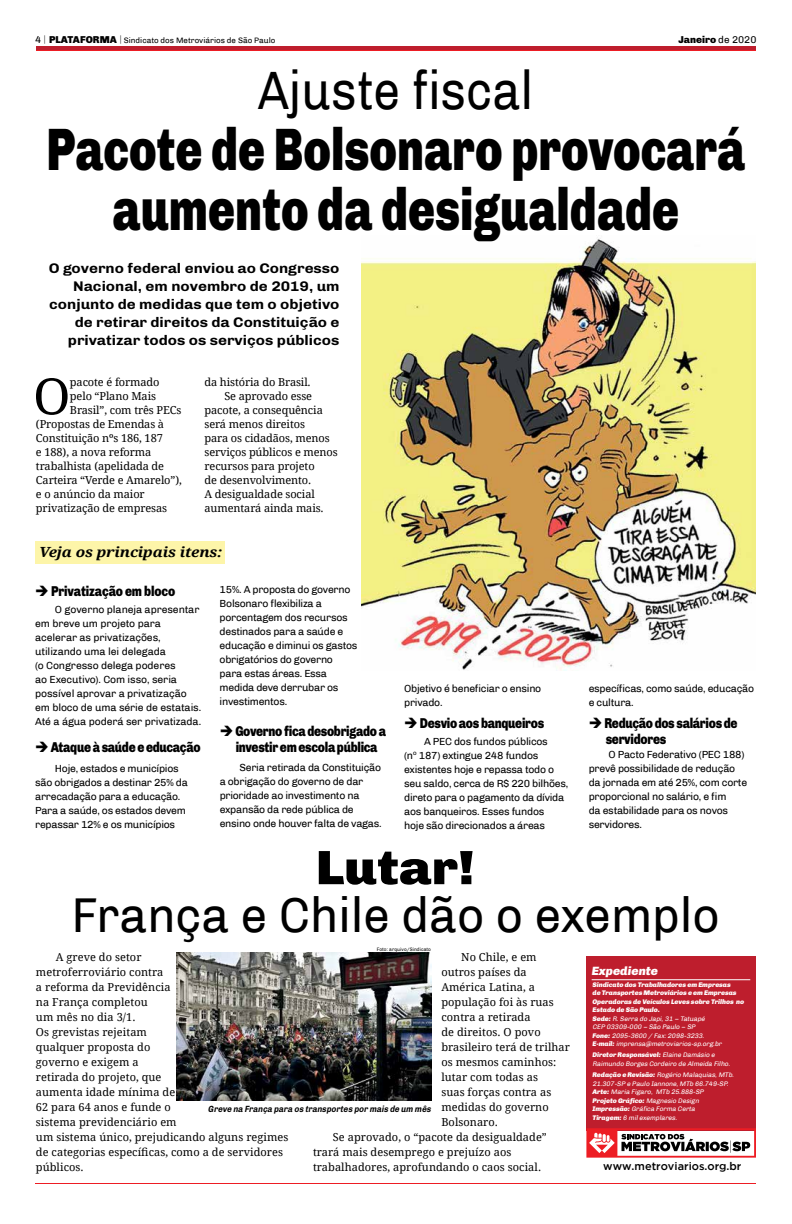
<style>
.page{position:relative;width:792px;height:1224px;background:#fff}
.page>*{position:absolute;margin:0;border:0;box-sizing:border-box;transform-origin:0 0}
.t1{font:900 60px/60px "Chivo";color:#000;text-align:center;scale:.75 1}
.t2{font:55.2px "Chivo";color:#000;scale:.87 1}
.t3{font:50.2px "Droid Serif";color:#000}
.t4{font:50px "Chivo";color:#000;scale:.95 1}
.t5{font:900 48.3px "Chivo";color:#000;scale:1.09 1}
.t6{font:900 14.3px/16px "Chivo";letter-spacing:-.025em;color:#000;text-align:center;scale:.82 1}
.t7{font:700 14px/18px "Chivo";color:#000;text-align:right;scale:1.1 1}
.t8{font:italic 700 14px "Droid Serif";letter-spacing:-.01em;color:#000;scale:1.1 1}
.t9{font:italic 900 12px "Chivo";color:#fff}
.t10{font:11px/15px "Droid Serif";letter-spacing:.005em;color:#000}
.t11{font:500 11px "Gotham";color:#000}
.t12{font:10.5px/14px "Chivo";letter-spacing:-.025em;color:#000}
.t13{font:900 10px "Chivo";color:#000}
.t14{font:italic 700 9px "Chivo";color:#000;scale:.9 1}
.t15{font:8px "Chivo";color:#000}
.t16{font:italic 6.7px/8.5px "Chivo";color:#fff}
.t17{font:italic 900 6.7px/8.5px "Chivo";letter-spacing:-.01em;color:#fff}
.t18{font:5px "Chivo";letter-spacing:.015em;color:#000;scale:.95 1}
.s1{font-size:10px}
.s2{font-family:"Exo";font-weight:200;font-size:10px}
.s3{font-weight:900;font-size:10px}
.s4{font-weight:400}
.s5{font-style:normal}
.s6{font-weight:900}
</style>
<div class="page">
<hr style="left:36px;top:46px;width:720px;height:4px;background:#be1e2d">
<hr style="left:36px;top:50px;width:720px;height:1px;background:#ed1d24">
<hr style="left:36px;top:1183px;width:720px;height:1px;background:#ed1d24">
<img style="left:361px;top:238px;width:394px;height:433px">
<div style="left:35px;top:541px;width:190px;height:23px;background:#fdf5a9"></div>
<div style="left:586px;top:956px;width:170px;height:175px;background:#be1e2d"></div>
<hr style="left:592px;top:979px;width:158px;height:1px;background:#fff">
<svg style="left:586px;top:1128px;width:170px;height:30px"></svg>
<img style="left:177px;top:953px;width:254px;height:148px">
<p class="t15" style="left:35px;top:36px;width:242px"><span class="s1">4</span> <span class="s2">|</span> <span class="s3">PLATAFORMA</span> <span class="s2">|</span> Sindicato dos Metroviários de São Paulo</p>
<p class="t13" style="left:678px;top:34px;width:80px">Janeiro <span class="s4">de 2020</span></p>
<h2 class="t2" style="left:258px;top:58px;width:318px">Ajuste fiscal</h2>
<h1 class="t1" style="left:47px;top:120px;width:933px">Pacote de Bolsonaro provocará aumento da desigualdade</h1>
<h3 class="t7" style="left:49px;top:260px;width:266px">O governo federal enviou ao Congresso Nacional, em novembro de 2019, um conjunto de medidas que tem o objetivo de retirar direitos da Constituição e privatizar todos os serviços públicos</h3>
<h3 class="t3" style="left:33px;top:362px;width:39px">O</h3>
<p class="t10" style="left:70px;top:375px;width:91px">pacote é formado</p>
<p class="t10" style="left:70px;top:389px;width:88px">pelo “Plano Mais</p>
<p class="t10" style="left:70px;top:403px;width:113px">Brasil”, com três PECs</p>
<p class="t10" style="left:36px;top:417px;width:130px">(Propostas de Emendas à</p>
<p class="t10" style="left:36px;top:431px;width:128px">Constituição nºs 186, 187</p>
<p class="t10" style="left:36px;top:445px;width:117px">e 188), a nova reforma</p>
<p class="t10" style="left:36px;top:459px;width:130px">trabalhista (apelidada de</p>
<p class="t10" style="left:36px;top:473px;width:147px">Carteira “Verde e Amarelo”),</p>
<p class="t10" style="left:36px;top:487px;width:110px">e o anúncio da maior</p>
<p class="t10" style="left:36px;top:501px;width:133px">privatização de empresas</p>
<p class="t10" style="left:205px;top:375px;width:108px">da história do Brasil.</p>
<p class="t10" style="left:224px;top:389px;width:89px">Se aprovado esse</p>
<p class="t10" style="left:205px;top:403px;width:120px">pacote, a consequência</p>
<p class="t10" style="left:205px;top:417px;width:102px">será menos direitos</p>
<p class="t10" style="left:205px;top:431px;width:127px">para os cidadãos, menos</p>
<p class="t10" style="left:205px;top:445px;width:135px">serviços públicos e menos</p>
<p class="t10" style="left:205px;top:459px;width:112px">recursos para projeto</p>
<p class="t10" style="left:205px;top:473px;width:108px">de desenvolvimento.</p>
<p class="t10" style="left:205px;top:487px;width:112px">A desigualdade social</p>
<p class="t10" style="left:205px;top:501px;width:121px">aumentará ainda mais.</p>
<h3 class="t8" style="left:39px;top:542px;width:169px">Veja os principais itens:</h3>
<h3 class="t6" style="left:35px;top:583px;width:172px">➔ Privatização em bloco</h3>
<p class="t12" style="left:35px;top:602px;width:168px;text-indent:20px">O governo planeja apresentar em breve um projeto para acelerar as privatizações, utilizando uma lei delegada<br>(o Congresso delega poderes<br>ao Executivo). Com isso, seria possível aprovar a privatização em bloco de uma série de estatais.<br>Até a água poderá ser privatizada.</p>
<h3 class="t6" style="left:35px;top:739px;width:203px">➔ Ataque à saúde e educação</h3>
<p class="t12" style="left:35px;top:761px;width:154px;text-indent:20px">Hoje, estados e municípios são obrigados a destinar 25% da arrecadação para a educação.<br>Para a saúde, os estados devem repassar 12% e os municípios</p>
<p class="t12" style="left:220px;top:583px;width:139px">15%. A proposta do governo<br>Bolsonaro flexibiliza a porcentagem dos recursos destinados para a saúde e educação e diminui os gastos obrigatórios do governo para estas áreas. Essa medida deve derrubar os investimentos.</p>
<h3 class="t6" style="left:220px;top:723px;width:204px">➔ Governo fica desobrigado a investir em escola pública</h3>
<p class="t12" style="left:220px;top:761px;width:164px;text-indent:20px">Seria retirada da Constituição a obrigação do governo de dar prioridade ao investimento na expansão da rede pública de ensino onde houver falta de vagas.</p>
<p class="t12" style="left:404px;top:682px;width:139px">Objetivo é beneficiar o ensino privado.</p>
<h3 class="t6" style="left:404px;top:715px;width:172px">➔ Desvio aos banqueiros</h3>
<p class="t12" style="left:404px;top:734px;width:166px;text-indent:20px">A PEC dos fundos públicos<br>(nº 187) extingue 248 fundos existentes hoje e repassa todo o seu saldo, cerca de R$ 220 bilhões, direto para o pagamento da dívida aos banqueiros. Esses fundos<br>hoje são direcionados a áreas</p>
<p class="t12" style="left:589px;top:682px;width:167px">específicas, como saúde, educação e cultura.</p>
<h3 class="t6" style="left:606px;top:715px;width:162px;text-align:left;text-indent:-17px">➔ Redução dos salários de servidores</h3>
<p class="t12" style="left:589px;top:748px;width:160px;text-indent:20px">O Pacto Federativo (PEC 188) prevê possibilidade de redução da jornada em até 25%, com corte proporcional no salário, e fim<br>da estabilidade para os novos servidores.</p>
<h3 class="t5" style="left:316px;top:839px;width:147px">Lutar!</h3>
<h3 class="t4" style="left:71px;top:886px;width:684px">França e Chile dão o exemplo</h3>
<p class="t18" style="left:377px;top:947px;width:58px">Foto: arquivo/Sindicato</p>
<p class="t10" style="left:36px;top:949px;width:254px;text-indent:20px">A greve do setor<br>metroferroviário contra<br>a reforma da Previdência<br>na França completou<br>um mês no dia 3/1.<br>Os grevistas rejeitam<br>qualquer proposta do<br>governo e exigem a<br>retirada do projeto, que<br>aumenta idade mínima de<br>62 para 64 anos e funde o<br>sistema previdenciário em<br>um sistema único, prejudicando alguns regimes de categorias específicas, como a de servidores públicos.</p>
<p class="t10" style="left:461px;top:949px;width:77px">No Chile, e em</p>
<p class="t10" style="left:441px;top:964px;width:87px">outros países da</p>
<p class="t10" style="left:441px;top:979px;width:95px">América Latina, a</p>
<p class="t10" style="left:441px;top:994px;width:114px">população foi às ruas</p>
<p class="t10" style="left:441px;top:1009px;width:91px">contra a retirada</p>
<p class="t10" style="left:441px;top:1024px;width:101px">de direitos. O povo</p>
<p class="t10" style="left:441px;top:1039px;width:130px">brasileiro terá de trilhar</p>
<p class="t10" style="left:441px;top:1054px;width:117px">os mesmos caminhos:</p>
<p class="t10" style="left:441px;top:1069px;width:98px">lutar com todas as</p>
<p class="t10" style="left:441px;top:1084px;width:111px">suas forças contra as</p>
<p class="t10" style="left:441px;top:1099px;width:109px">medidas do governo</p>
<p class="t10" style="left:441px;top:1114px;width:58px">Bolsonaro.</p>
<p class="t10" style="left:333px;top:1129px;width:216px">Se aprovado, o “pacote da desigualdade”</p>
<p class="t10" style="left:313px;top:1144px;width:200px">trará mais desemprego e prejuízo aos</p>
<p class="t10" style="left:313px;top:1159px;width:230px">trabalhadores, aprofundando o caos social.</p>
<p class="t14" style="left:208px;top:1104px;width:251px">Greve na França para os transportes por mais de um mês</p>
<p class="t9" style="left:592px;top:964px;width:68px">Expediente</p>
<p class="t17" style="left:593px;top:980px;width:153px">Sindicato dos Trabalhadores em Empresas<br>de Transportes Metroviários e em Empresas Operadoras de Veículos Leves sobre Trilhos no Estado de São Paulo<span class="s5">.<br></span>Se de : <span class="s4">R.Serra do Japi,31 – Tatuapé<br>CEP 03309-000 – São Paulo – SP<br></span>Fon e: <span class="s4">2095-3600 / Fax:2098-3233.<br></span>E- m a il: <span class="s4">imprensa@metroviarios-sp.org.br</span></p>
<p class="t16" style="left:593px;top:1051px;width:140px"><span class="s6">Diretor Responsável:</span> Elaine Damásio e<br>Raimundo Borges Cordeiro de Almeida Filho.</p>
<p class="t16" style="left:593px;top:1071px;width:144px"><span class="s6">Reda çã o e Revisã o:</span> Rogério Malaquias,MTb.<br>21.307-SP e Paulo Iannone,MTb 66.749-SP.<br><span class="s6">Arte:</span> Maria Figaro, MTb 25.888-SP<br><span class="s6">Proje to Gráfico :</span> Magnesio Design<br><span class="s6">Impressã o:</span> Gráfica Forma Certa<br><span class="s6">Tiragem:</span> 6 milexemplares.</p>
<p class="t11" style="left:603px;top:1160px;width:140px">www.metroviarios.org.br</p>
</div>
